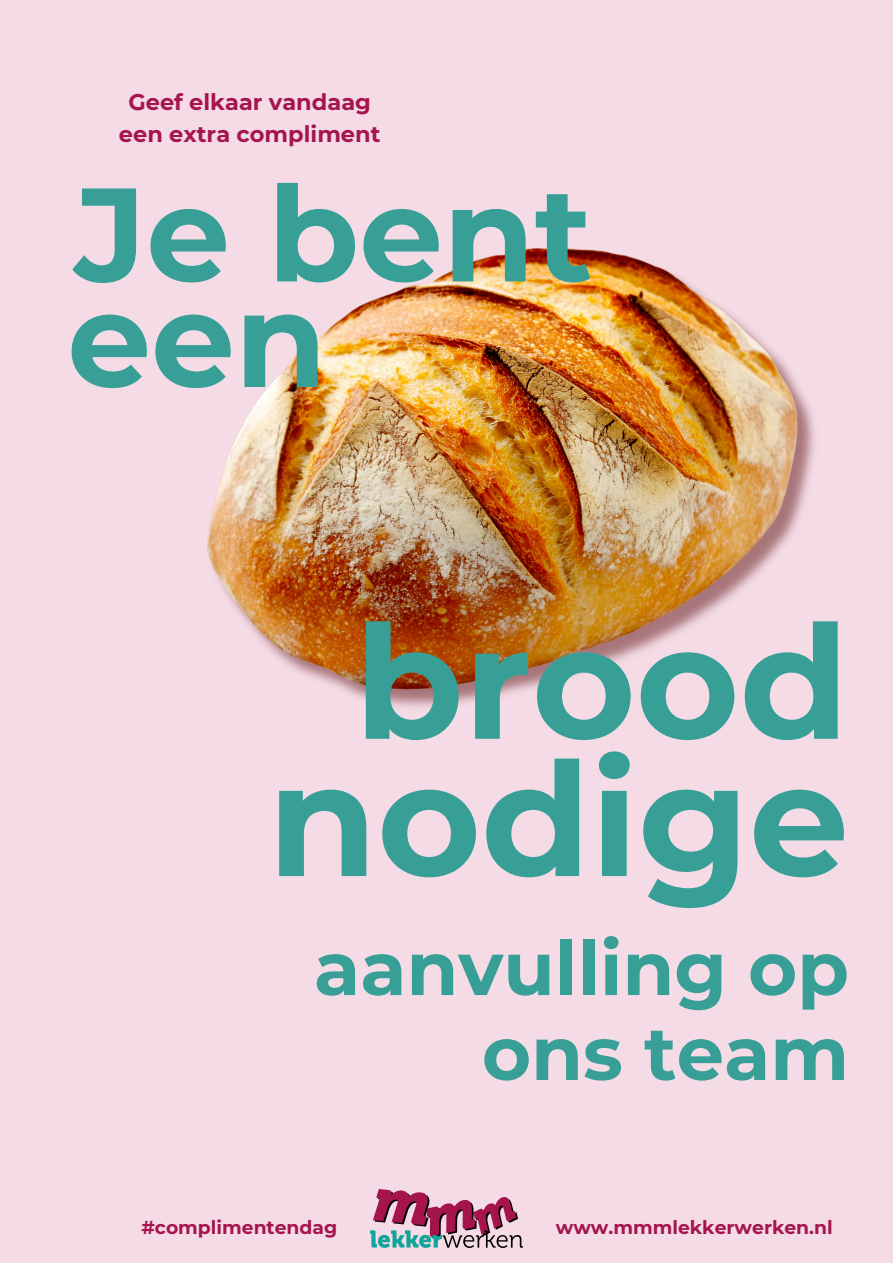
<style>
.page{position:relative;width:893px;height:1263px;background:#f4dbe6}
.page>*{position:absolute;margin:0;border:0;box-sizing:border-box;transform-origin:0 0}
.t1{font:700 158.32px/137.2px "Montserrat";color:#389f97;text-align:center}
.t2{font:700 132.75px "Montserrat";color:#389f97}
.t3{font:700 75px/84.9px "Montserrat";color:#389f97;text-align:right}
.t4{font:700 22.5px/31.5px "Montserrat";color:#a6154c;text-align:center}
.t5{font:700 18.75px "Montserrat";color:#a6154c}
</style>
<div class="page">
<img style="left:207px;top:248px;width:608px;height:459px">
<img style="left:370px;top:1190px;width:153px;height:57px">
<h2 class="t4" style="left:119px;top:86px;width:263px">Geef elkaar vandaag een extra compliment</h2>
<h4 class="t2" style="left:74px;top:153px;width:519px">Je bent</h4>
<p class="t2" style="left:67px;top:258px;width:261px">een</p>
<h2 class="t1" style="left:268px;top:613px;width:583px">brood nodige</h2>
<h1 class="t3" style="left:314px;top:926px;width:536px">aanvulling op ons team</h1>
<h3 class="t5" style="left:141px;top:1215px;width:197px">#complimentendag</h3>
<p class="t5" style="left:556px;top:1215px;width:278px">www.mmmlekkerwerken.nl</p>
</div>
